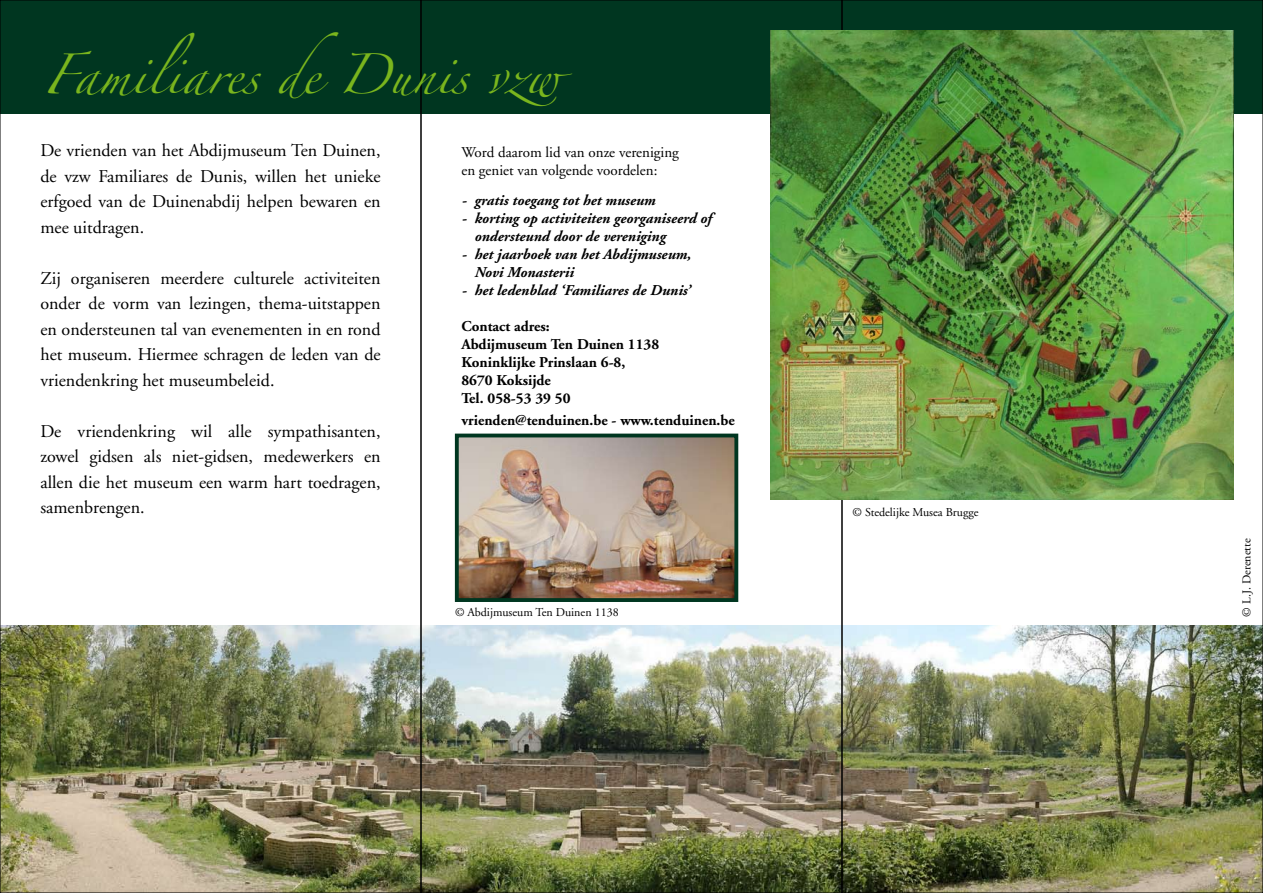
<style>
.page{position:relative;width:1263px;height:893px;background:#fff}
.page>*{position:absolute;margin:0;border:0;box-sizing:border-box;transform-origin:0 0}
.t1{font:36px "Zapfino";color:#7ab51d}
.t2{font:18px/25.5px "Adobe Garamond";color:#000;text-align:justify}
.t3{font:italic 700 15px/18px "Adobe Garamond";color:#000}
.t4{font:700 15px/18px "Adobe Garamond";color:#000}
.t5{font:15px/18px "Adobe Garamond";color:#000}
.t6{font:12px "Adobe Garamond";color:#000}
</style>
<div class="page">
<div style="left:0;top:0;width:1263px;height:113px;background:#003620"></div>
<img style="left:460px;top:439px;width:273px;height:158px">
<div style="left:455px;top:434px;width:283px;height:168px;border:4px solid #003620"></div>
<img style="left:2px;top:625px;width:1259px;height:266px">
<img style="left:771px;top:31px;width:462px;height:468px">
<h1 class="t1" style="left:43px;top:59px;width:519px">Familiares de Dunis vzw</h1>
<p class="t2" style="left:40px;top:138px;width:342px">De vrienden van het Abdijmuseum Ten Duinen, de vzw Familiares de Dunis, willen het unieke erfgoed van de Duinenabdij helpen bewaren en mee uitdragen.</p>
<p class="t2" style="left:40px;top:266px;width:342px">Zij organiseren meerdere culturele activiteiten onder de vorm van lezingen, thema-uitstappen en ondersteunen tal van evenementen in en rond het museum. Hiermee schragen de leden van de vriendenkring het museumbeleid.</p>
<p class="t2" style="left:40px;top:419px;width:342px">De vriendenkring wil alle sympathisanten, zowel gidsen als niet-gidsen, medewerkers en allen die het museum een warm hart toedragen, samenbrengen.</p>
<p class="t5" style="left:461px;top:144px;width:219px">Word daarom lid van onze vereniging en geniet van volgende voordelen:</p>
<p class="t3" style="left:461px;top:192px;width:195px">- gratis toegang tot het museum</p>
<p class="t3" style="left:474px;top:210px;width:239px;text-indent:-13px">- korting op activiteiten georganiseerd of ondersteund door de vereniging</p>
<p class="t3" style="left:474px;top:246px;width:218px;text-indent:-13px">- het jaarboek van het Abdijmuseum,<br>Novi Monasterii</p>
<p class="t3" style="left:461px;top:282px;width:230px">- het ledenblad ‘Familiares de Dunis’</p>
<p class="t4" style="left:461px;top:317px;width:199px">Contact adres:<br>Abdijmuseum Ten Duinen 1138<br>Koninklijke Prinslaan 6-8,<br>8670 Koksijde<br>Tel. 058-53 39 50</p>
<p class="t4" style="left:461px;top:411px;width:275px">vrienden@tenduinen.be - www.tenduinen.be</p>
<p class="t6" style="left:455px;top:606px;width:165px">© Abdijmuseum Ten Duinen 1138</p>
<p class="t6" style="left:853px;top:506px;width:127px">© Stedelijke Musea Brugge</p>
<p class="t6" style="left:1240px;top:617px;width:80px;rotate:-90deg">© L.J. Derenette</p>
</div>
